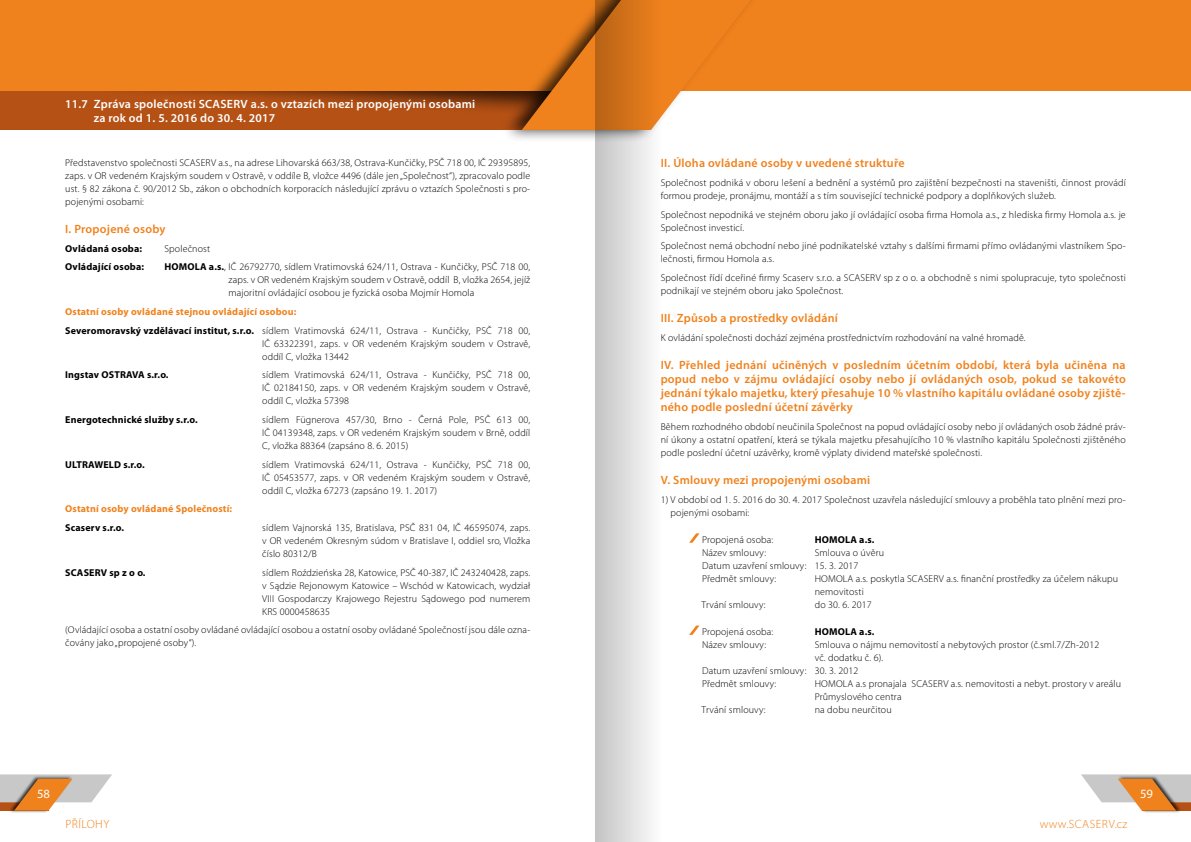
<style>
.page{position:relative;width:1191px;height:842px;background:#fff}
.page>*{position:absolute;margin:0;border:0;box-sizing:border-box;transform-origin:0 0}
.t1{font:12.6px "Myriad Pro";color:#fff}
.t2{font:600 12px/14px "Myriad Pro";letter-spacing:.02em;color:#f0821d;text-align:justify}
.t3{font:600 12px/14px "Myriad Pro";letter-spacing:.02em;color:#fff}
.t4{font:300 12px "Myriad Pro";letter-spacing:.04em;color:#f0821d}
.t5{font:300 10px/13px "Myriad Pro";letter-spacing:.015em;color:#000}
.t6{font:700 10px "Myriad Pro";letter-spacing:.015em;color:#000}
.t7{font:700 10px "Myriad Pro";letter-spacing:.015em;color:#f0821d}
.s1{font-weight:700}
.s2{font-weight:700;color:#f0821d}
</style>
<div class="page">
<div style="left:0;top:91px;width:595px;height:39px;background:#b55115"></div>
<div style="left:94px;top:0;width:517px;height:120px;background:#000;opacity:.75"></div>
<div style="left:0;top:0;width:1191px;height:91px;background:#f0821d"></div>
<div style="left:8px;top:775px;width:64px;height:39px;background:#000;opacity:.75"></div>
<svg style="left:0;top:774px;width:112px;height:37px"></svg>
<div style="left:1117px;top:775px;width:64px;height:39px;background:#000;opacity:.75"></div>
<svg style="left:1081px;top:774px;width:110px;height:37px"></svg>
<div style="left:501px;top:0;width:269px;height:143px;background:#000;opacity:.75"></div>
<svg style="left:522px;top:0;width:228px;height:130px"></svg>
<svg style="left:689px;top:533px;width:10px;height:10px"></svg>
<svg style="left:689px;top:625px;width:10px;height:10px"></svg>
<svg style="left:595px;top:0;width:66px;height:842px"></svg>
<p class="t3" style="left:94px;top:96px;width:383px;text-indent:-29px">11.7 Zpráva společnosti SCASERV a.s. o vztazích mezi propojenými osobami za rok od 1. 5. 2016 do 30. 4. 2017</p>
<p class="t5" style="left:65px;top:156px;width:466px;text-align:justify">Představenstvo společnosti SCASERV a.s., na adrese Lihovarská 663/38, Ostrava-Kunčičky, PSČ 718 00, IČ 29395895, zaps. v OR vedeném Krajským soudem v Ostravě, v oddíle B, vložce 4496 (dále jen „Společnost“), zpracovalo podle ust. § 82 zákona č. 90/2012 Sb., zákon o obchodních korporacích následující zprávu o vztazích Společnosti s pro&shy;pojenými osobami:</p>
<p class="t2" style="left:65px;top:222px;width:102px">I. Propojené osoby</p>
<p class="t6" style="left:65px;top:242px;width:78px">Ovládaná osoba:</p>
<p class="t5" style="left:164px;top:242px;width:47px">Společnost</p>
<p class="t6" style="left:65px;top:260px;width:80px">Ovládající osoba:</p>
<p class="t5" style="left:228px;top:261px;width:303px;text-align:justify;text-indent:-64px"><span class="s1">HOMOLA a.s.</span>, IČ 26792770, sídlem Vratimovská 624/11, Ostrava - Kunčičky, PSČ 718 00, zaps. v OR vedeném Krajským soudem v Ostravě, oddíl B, vložka 2654, jejíž majoritní ovládající osobou je fyzická osoba Mojmír Homola</p>
<p class="t5" style="left:65px;top:302px;width:466px;line-height:18.7px"><span class="s2">Ostatní osoby ovládané stejnou ovládající osobou:<br></span><span class="s1">Severomoravský vzdělávací institut, s.r.o.</span> sídlem Vratimovská 624/11, Ostrava - Kunčičky, PSČ 718 00,</p>
<p class="t5" style="left:262px;top:337px;width:269px">IČ 63322391, zaps. v OR vedeném Krajským soudem v Ostravě, oddíl C, vložka 13442</p>
<p class="t6" style="left:65px;top:368px;width:105px">Ingstav OSTRAVA s.r.o.</p>
<p class="t5" style="left:262px;top:369px;width:269px;text-align:justify">sídlem Vratimovská 624/11, Ostrava - Kunčičky, PSČ 718 00, IČ 02184150, zaps. v OR vedeném Krajským soudem v Ostravě, oddíl C, vložka 57398</p>
<p class="t6" style="left:65px;top:413px;width:134px">Energotechnické služby s.r.o.</p>
<p class="t5" style="left:262px;top:413px;width:269px;text-align:justify">sídlem Fügnerova 457/30, Brno - Černá Pole, PSČ 613 00, IČ 04139348, zaps. v OR vedeném Krajským soudem v Brně, oddíl C, vložka 88364 (zapsáno 8. 6. 2015)</p>
<p class="t6" style="left:65px;top:458px;width:81px">ULTRAWELD s.r.o.</p>
<p class="t5" style="left:262px;top:458px;width:269px;text-align:justify">sídlem Vratimovská 624/11, Ostrava - Kunčičky, PSČ 718 00, IČ 05453577, zaps. v OR vedeném Krajským soudem v Ostravě, oddíl C, vložka 67273 (zapsáno 19. 1. 2017)</p>
<p class="t7" style="left:65px;top:502px;width:168px">Ostatní osoby ovládané Společností:</p>
<p class="t6" style="left:65px;top:521px;width:60px">Scaserv s.r.o.</p>
<p class="t5" style="left:262px;top:521px;width:269px;text-align:justify">sídlem Vajnorská 135, Bratislava, PSČ 831 04, IČ 46595074, zaps. v OR vedeném Okresným súdom v Bratislave I, oddiel sro, Vložka číslo 80312/B</p>
<p class="t6" style="left:65px;top:566px;width:82px">SCASERV sp z o o.</p>
<p class="t5" style="left:262px;top:566px;width:269px;text-align:justify">sídlem Roździeńska 28, Katowice, PSČ 40-387, IČ 243240428, zaps. v Sądzie Rejonowym Katowice – Wschód w Katowicach, wydział VIII Gospodarczy Krajowego Rejestru Sądowego pod numerem KRS 0000458635</p>
<p class="t5" style="left:65px;top:624px;width:466px">(Ovládající osoba a ostatní osoby ovládané ovládající osobou a ostatní osoby ovládané Společností jsou dále ozna&shy;čovány jako „propojené osoby“).</p>
<p class="t2" style="left:660px;top:156px;width:245px">II. Úloha ovládané osoby v uvedené struktuře</p>
<p class="t5" style="left:660px;top:176px;width:466px">Společnost podniká v oboru lešení a bednění a systémů pro zajištění bezpečnosti na staveništi, činnost provádí formou prodeje, pronájmu, montáží a s tím související technické podpory a doplňkových služeb.</p>
<p class="t5" style="left:660px;top:208px;width:466px">Společnost nepodniká ve stejném oboru jako jí ovládající osoba firma Homola a.s., z hlediska firmy Homola a.s. je<br>Společnost investicí.</p>
<p class="t5" style="left:660px;top:240px;width:466px">Společnost nemá obchodní nebo jiné podnikatelské vztahy s dalšími firmami přímo ovládanými vlastníkem Spo&shy;lečnosti, firmou Homola a.s.</p>
<p class="t5" style="left:660px;top:271px;width:466px">Společnost řídí dceřiné firmy Scaserv s.r.o. a SCASERV sp z o o. a obchodně s nimi spolupracuje, tyto společnosti podnikají ve stejném oboru jako Společnost.</p>
<p class="t2" style="left:660px;top:311px;width:179px">III. Způsob a prostředky ovládání</p>
<p class="t5" style="left:660px;top:331px;width:366px">K ovládání společnosti dochází zejména prostřednictvím rozhodování na valné hromadě.</p>
<p class="t2" style="left:660px;top:358px;width:466px">IV. Přehled jednání učiněných v posledním účetním období, která byla učiněna na popud nebo v zájmu ovládající osoby nebo jí ovládaných osob, pokud se takovéto jednání týkalo majetku, který přesahuje 10 % vlastního kapitálu ovládané osoby zjiště&shy;ného podle poslední účetní závěrky</p>
<p class="t5" style="left:660px;top:420px;width:466px;text-align:justify">Během rozhodného období neučinila Společnost na popud ovládající osoby nebo jí ovládaných osob žádné práv&shy;ní úkony a ostatní opatření, která se týkala majetku přesahujícího 10 % vlastního kapitálu Společnosti zjištěného podle poslední účetní uzávěrky, kromě výplaty dividend mateřské společnosti.</p>
<p class="t2" style="left:660px;top:472px;width:211px">V. Smlouvy mezi propojenými osobami</p>
<p class="t5" style="left:670px;top:493px;width:457px;text-indent:-10px">1) V období od 1. 5. 2016 do 30. 4. 2017 Společnost uzavřela následující smlouvy a proběhla tato plnění mezi pro&shy;pojenými osobami:</p>
<p class="t5" style="left:702px;top:533px;width:73px">Propojená osoba:</p>
<p class="t6" style="left:814px;top:533px;width:61px">HOMOLA a.s.</p>
<p class="t5" style="left:702px;top:546px;width:66px">Název smlouvy:</p>
<p class="t5" style="left:702px;top:546px;width:183px;text-indent:113px">Smlouva o úvěru<br>Datum uzavření smlouvy: 15. 3. 2017<br>Předmět smlouvy:</p>
<p class="t5" style="left:814px;top:572px;width:305px">HOMOLA a.s. poskytla SCASERV a.s. finanční prostředky za účelem nákupu nemovitosti</p>
<p class="t5" style="left:701px;top:598px;width:66px">Trvání smlouvy:</p>
<p class="t5" style="left:814px;top:598px;width:58px">do 30. 6. 2017</p>
<p class="t5" style="left:702px;top:625px;width:73px">Propojená osoba:</p>
<p class="t6" style="left:814px;top:625px;width:61px">HOMOLA a.s.</p>
<p class="t5" style="left:702px;top:638px;width:66px">Název smlouvy:</p>
<p class="t5" style="left:814px;top:638px;width:286px">Smlouva o nájmu nemovitostí a nebytových prostor (č.sml.7/Zh-2012</p>
<p class="t5" style="left:814px;top:651px;width:70px">vč. dodatku č. 6).</p>
<p class="t5" style="left:702px;top:664px;width:158px">Datum uzavření smlouvy: 30. 3. 2012</p>
<p class="t5" style="left:702px;top:677px;width:76px">Předmět smlouvy:</p>
<p class="t5" style="left:814px;top:677px;width:308px">HOMOLA a.s pronajala SCASERV a.s. nemovitosti a nebyt. prostory v areálu<br>Průmyslového centra</p>
<p class="t5" style="left:701px;top:703px;width:66px">Trvání smlouvy:</p>
<p class="t5" style="left:814px;top:703px;width:78px">na dobu neurčitou</p>
<p class="t1" style="left:37px;top:786px;width:14px">58</p>
<p class="t1" style="left:1140px;top:786px;width:14px">59</p>
<p class="t4" style="left:65px;top:817px;width:46px">PŘÍLOHY</p>
<p class="t4" style="left:1040px;top:817px;width:89px">www.SCASERV.cz</p>
</div>
